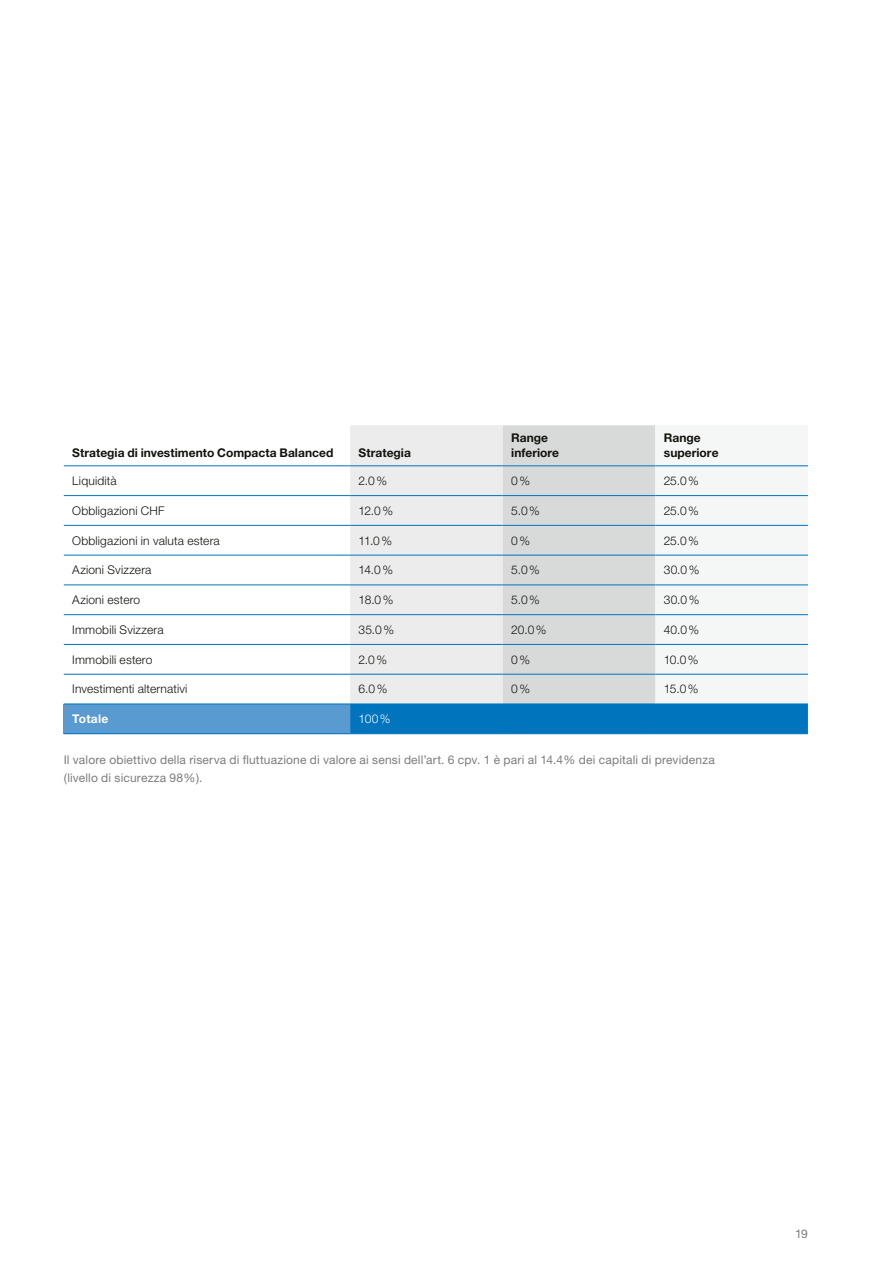
<style>
.page{position:relative;width:893px;height:1263px;background:#fff}
.page>*{position:absolute;margin:0;border:0;box-sizing:border-box;transform-origin:0 0}
.TAB___Tabellentext_l{font:300 12px "Helvetica Neue LT Std";letter-spacing:.015em;color:#12120d}
.L___Legende{font:12px/18px "Helvetica Neue LT Std";letter-spacing:.015em;color:#7b7d7c}
.TAB___Tabellentitel{font:700 12px/15px "Helvetica Neue LT Std";letter-spacing:.005em;color:#12120d}
.TAB___Tabellentext_l-2{font:700 12px "Helvetica Neue LT Std";letter-spacing:.025em;color:#fff}
.TAB___Tabellentext_l-3{font:300 12px "Helvetica Neue LT Std";color:#fff}
</style>
<div class="page">
<div style="left:64px;top:704px;width:286px;height:30px;background:#599bd1"></div>
<svg style="left:350px;top:425px;width:458px;height:308px"></svg>
<hr style="left:64px;top:465px;width:286px;height:1px;background:#0074bd">
<hr style="left:350px;top:465px;width:153px;height:1px;background:#0074bd">
<hr style="left:503px;top:465px;width:152px;height:1px;background:#0074bd">
<hr style="left:655px;top:465px;width:153px;height:1px;background:#0074bd">
<hr style="left:64px;top:495px;width:286px;height:1px;background:#0074bd">
<hr style="left:350px;top:495px;width:153px;height:1px;background:#0074bd">
<hr style="left:503px;top:495px;width:152px;height:1px;background:#0074bd">
<hr style="left:655px;top:495px;width:153px;height:1px;background:#0074bd">
<hr style="left:64px;top:525px;width:286px;height:1px;background:#0074bd">
<hr style="left:350px;top:525px;width:153px;height:1px;background:#0074bd">
<hr style="left:503px;top:525px;width:152px;height:1px;background:#0074bd">
<hr style="left:655px;top:525px;width:153px;height:1px;background:#0074bd">
<hr style="left:64px;top:555px;width:286px;height:1px;background:#0074bd">
<hr style="left:350px;top:555px;width:153px;height:1px;background:#0074bd">
<hr style="left:503px;top:555px;width:152px;height:1px;background:#0074bd">
<hr style="left:655px;top:555px;width:153px;height:1px;background:#0074bd">
<hr style="left:64px;top:585px;width:286px;height:1px;background:#0074bd">
<hr style="left:350px;top:585px;width:153px;height:1px;background:#0074bd">
<hr style="left:503px;top:585px;width:152px;height:1px;background:#0074bd">
<hr style="left:655px;top:585px;width:153px;height:1px;background:#0074bd">
<hr style="left:64px;top:614px;width:286px;height:1px;background:#0074bd">
<hr style="left:350px;top:614px;width:153px;height:1px;background:#0074bd">
<hr style="left:503px;top:614px;width:152px;height:1px;background:#0074bd">
<hr style="left:655px;top:614px;width:153px;height:1px;background:#0074bd">
<hr style="left:64px;top:644px;width:286px;height:1px;background:#0074bd">
<hr style="left:350px;top:644px;width:153px;height:1px;background:#0074bd">
<hr style="left:503px;top:644px;width:152px;height:1px;background:#0074bd">
<hr style="left:655px;top:644px;width:153px;height:1px;background:#0074bd">
<hr style="left:64px;top:674px;width:286px;height:1px;background:#0074bd">
<hr style="left:350px;top:674px;width:153px;height:1px;background:#0074bd">
<hr style="left:503px;top:674px;width:152px;height:1px;background:#0074bd">
<hr style="left:655px;top:674px;width:153px;height:1px;background:#0074bd">
<hr style="left:64px;top:704px;width:286px;height:1px;background:#0074bd">
<hr style="left:64px;top:733px;width:286px;height:1px;background:#0074bd">
<hr style="left:350px;top:704px;width:153px;height:1px;background:#0074bd">
<hr style="left:350px;top:733px;width:153px;height:1px;background:#0074bd">
<hr style="left:503px;top:704px;width:152px;height:1px;background:#0074bd">
<hr style="left:503px;top:733px;width:152px;height:1px;background:#0074bd">
<hr style="left:655px;top:704px;width:153px;height:1px;background:#0074bd">
<hr style="left:655px;top:733px;width:153px;height:1px;background:#0074bd">
<p class="TAB___Tabellentitel" style="left:72px;top:445px;width:263px">Strategia di investimento Compacta Balanced</p>
<p class="TAB___Tabellentitel" style="left:359px;top:445px;width:54px">Strategia</p>
<p class="TAB___Tabellentitel" style="left:511px;top:430px;width:49px">Range inferiore</p>
<p class="TAB___Tabellentitel" style="left:664px;top:430px;width:56px">Range superiore</p>
<p class="TAB___Tabellentext_l" style="left:72px;top:473px;width:46px">Liquidità</p>
<p class="TAB___Tabellentext_l" style="left:359px;top:473px;width:30px">2.0%</p>
<p class="TAB___Tabellentext_l" style="left:511px;top:473px;width:20px">0%</p>
<p class="TAB___Tabellentext_l" style="left:664px;top:473px;width:37px">25.0%</p>
<p class="TAB___Tabellentext_l" style="left:72px;top:503px;width:94px">Obbligazioni CHF</p>
<p class="TAB___Tabellentext_l" style="left:359px;top:503px;width:36px">12.0%</p>
<p class="TAB___Tabellentext_l" style="left:511px;top:503px;width:30px">5.0%</p>
<p class="TAB___Tabellentext_l" style="left:664px;top:503px;width:37px">25.0%</p>
<p class="TAB___Tabellentext_l" style="left:72px;top:533px;width:149px">Obbligazioni in valuta estera</p>
<p class="TAB___Tabellentext_l" style="left:359px;top:533px;width:35px">11.0%</p>
<p class="TAB___Tabellentext_l" style="left:511px;top:533px;width:20px">0%</p>
<p class="TAB___Tabellentext_l" style="left:664px;top:533px;width:37px">25.0%</p>
<p class="TAB___Tabellentext_l" style="left:72px;top:563px;width:81px">Azioni Svizzera</p>
<p class="TAB___Tabellentext_l" style="left:359px;top:563px;width:36px">14.0%</p>
<p class="TAB___Tabellentext_l" style="left:511px;top:563px;width:30px">5.0%</p>
<p class="TAB___Tabellentext_l" style="left:664px;top:563px;width:37px">30.0%</p>
<p class="TAB___Tabellentext_l" style="left:72px;top:592px;width:70px">Azioni estero</p>
<p class="TAB___Tabellentext_l" style="left:359px;top:592px;width:36px">18.0%</p>
<p class="TAB___Tabellentext_l" style="left:511px;top:592px;width:30px">5.0%</p>
<p class="TAB___Tabellentext_l" style="left:664px;top:592px;width:37px">30.0%</p>
<p class="TAB___Tabellentext_l" style="left:72px;top:622px;width:93px">Immobili Svizzera</p>
<p class="TAB___Tabellentext_l" style="left:359px;top:622px;width:37px">35.0%</p>
<p class="TAB___Tabellentext_l" style="left:511px;top:622px;width:37px">20.0%</p>
<p class="TAB___Tabellentext_l" style="left:664px;top:622px;width:37px">40.0%</p>
<p class="TAB___Tabellentext_l" style="left:72px;top:652px;width:82px">Immobili estero</p>
<p class="TAB___Tabellentext_l" style="left:359px;top:652px;width:30px">2.0%</p>
<p class="TAB___Tabellentext_l" style="left:511px;top:652px;width:20px">0%</p>
<p class="TAB___Tabellentext_l" style="left:664px;top:652px;width:36px">10.0%</p>
<p class="TAB___Tabellentext_l" style="left:72px;top:682px;width:117px">Investimenti alternativi</p>
<p class="TAB___Tabellentext_l" style="left:359px;top:682px;width:30px">6.0%</p>
<p class="TAB___Tabellentext_l" style="left:511px;top:682px;width:20px">0%</p>
<p class="TAB___Tabellentext_l" style="left:664px;top:682px;width:36px">15.0%</p>
<p class="TAB___Tabellentext_l-2" style="left:72px;top:711px;width:38px">Totale</p>
<p class="TAB___Tabellentext_l-3" style="left:359px;top:711px;width:33px">100%</p>
<p class="L___Legende" style="left:64px;top:750px;width:652px">Il valore obiettivo della riserva di fluttuazione di valore ai sensi dell’art. 6 cpv. 1 è pari al 14.4% dei capitali di previdenza (livello di sicurezza 98%).</p>
<p class="L___Legende" style="left:795px;top:1224px;width:14px">19</p>
</div>
